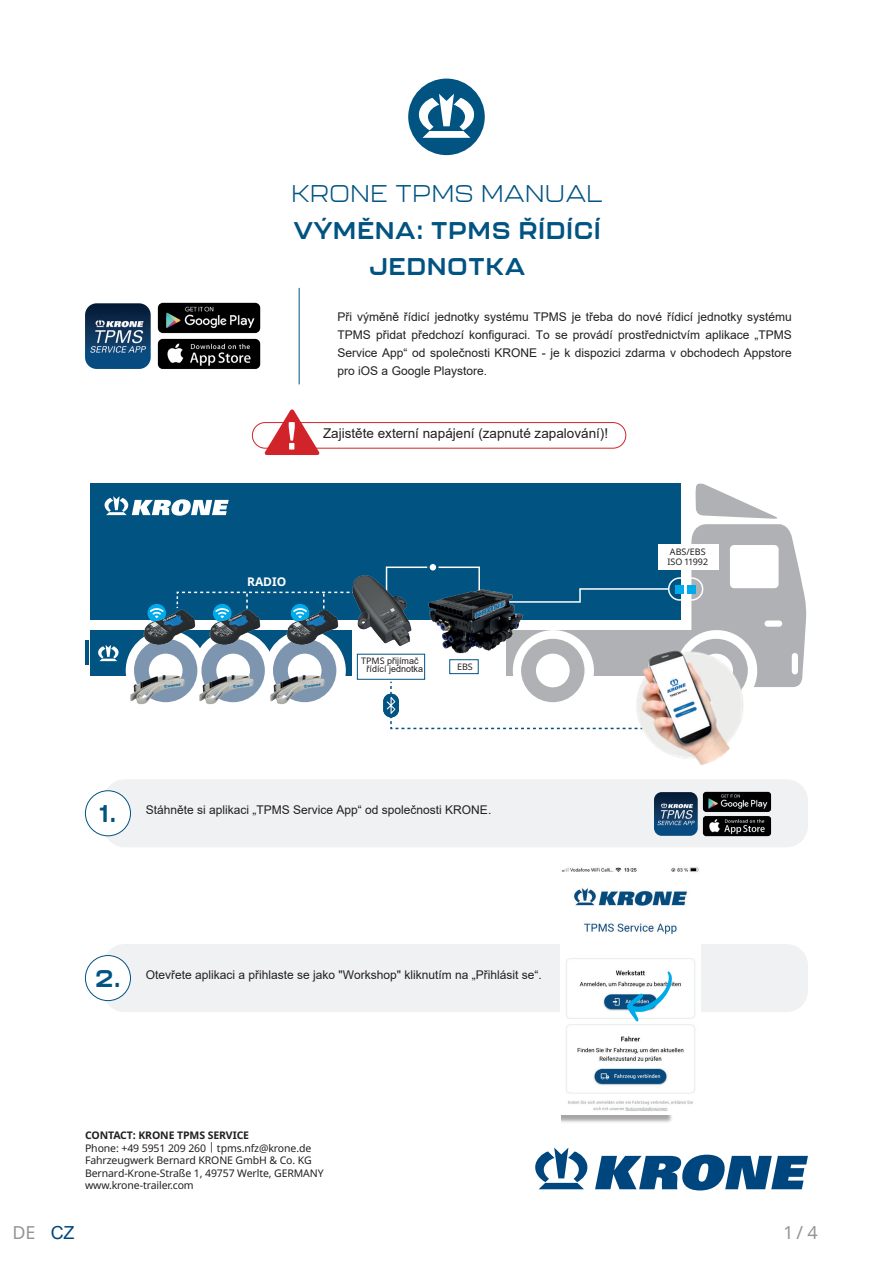
<style>
.page{position:relative;width:893px;height:1263px;background:#fff}
.page>*{position:absolute;margin:0;border:0;box-sizing:border-box;transform-origin:0 0}
.t1{font:700 24px/36.6px "Kallisto";letter-spacing:.05em;color:#015382;text-align:center}
.t2{font:300 24px "Kallisto";letter-spacing:.05em;color:#015382}
.t3{font:18px "Noto Sans";color:#939598}
.t4{font:13.5px "Arial";color:#231f20}
.t5{font:12px/18px "Arial";color:#231f20;text-align:justify}
.t6{font:700 12px "Noto Sans";color:#fff}
.t7{font:10.5px/12.6px "Noto Sans";letter-spacing:-.01em;color:#231f20}
.t8{font:700 10.5px "Noto Sans";letter-spacing:-.01em;color:#231f20}
.t9{font:9px/7.9px "Arial";color:#231f20;text-align:center}
.t10{font:9px/10.5px "Noto Sans";color:#231f20}
.s1{font-family:"Noto Sans"}
.s2{font-family:"Arial";color:#00467e}
</style>
<div class="page">
<svg style="left:535px;top:1147px;width:53px;height:42px"></svg>
<svg style="left:595px;top:1155px;width:213px;height:35px"></svg>
<div style="left:103px;top:779px;width:705px;height:68px;background:#f0f1f2;border-radius:21px"></div>
<div style="left:103px;top:944px;width:705px;height:68px;background:#f0f1f2;border-radius:21px"></div>
<div style="left:85px;top:791px;width:45px;height:45px;background:#fff;border-radius:50%"></div>
<div style="left:85px;top:790px;width:46px;height:46px;border:1px solid #015382;border-radius:50%"></div>
<div style="left:85px;top:955px;width:45px;height:45px;background:#fff;border-radius:50%"></div>
<div style="left:85px;top:955px;width:46px;height:46px;border:1px solid #015382;border-radius:50%"></div>
<div style="left:408px;top:79px;width:77px;height:76px;background:#015382;border-radius:50%"></div>
<svg style="left:419px;top:94px;width:55px;height:44px"></svg>
<img style="left:85px;top:303px;width:66px;height:66px">
<img style="left:157px;top:303px;width:104px;height:66px">
<img style="left:654px;top:792px;width:118px;height:44px">
<hr style="left:299px;top:288px;width:1px;height:96px;background:#015382">
<div style="left:561px;top:868px;width:146px;height:255px;background:#231f20;opacity:.4"></div>
<img style="left:561px;top:867px;width:139px;height:248px">
<svg style="left:626px;top:970px;width:47px;height:52px"></svg>
<div style="left:357px;top:654px;width:68px;height:26px;border:1px solid #015382"></div>
<div style="left:90px;top:630px;width:261px;height:46px;background:#015382"></div>
<div style="left:506px;top:630px;width:261px;height:46px;background:#b0b1b5"></div>
<div style="left:90px;top:484px;width:590px;height:136px;background:#015382"></div>
<div style="left:126px;top:630px;width:81px;height:81px;background:#fff;border-radius:50%"></div>
<div style="left:193px;top:630px;width:81px;height:81px;background:#fff;border-radius:50%"></div>
<div style="left:265px;top:630px;width:81px;height:81px;background:#fff;border-radius:50%"></div>
<div style="left:513px;top:630px;width:81px;height:81px;background:#fff;border-radius:50%"></div>
<hr style="left:85px;top:641px;width:4px;height:24px;background:#015382">
<svg style="left:134px;top:640px;width:131px;height:54px"></svg>
<svg style="left:273px;top:639px;width:63px;height:55px"></svg>
<svg style="left:104px;top:496px;width:125px;height:20px"></svg>
<svg style="left:98px;top:645px;width:21px;height:16px"></svg>
<svg style="left:687px;top:483px;width:120px;height:204px"></svg>
<div style="left:765px;top:620px;width:17px;height:7px;background:#fff;border-radius:3px"></div>
<div style="left:730px;top:545px;width:49px;height:43px;background:#fff;border-radius:4px"></div>
<div style="left:792px;top:653px;width:6px;height:21px;background:#fff;border-radius:3px"></div>
<div style="left:668px;top:577px;width:23px;height:24px;border:2px solid #fff;border-radius:50%"></div>
<div style="left:680px;top:577px;width:23px;height:24px;border:2px solid #fff;border-radius:50%"></div>
<div style="left:687px;top:585px;width:9px;height:8px;background:#00abeb"></div>
<div style="left:675px;top:585px;width:9px;height:8px;background:#00abeb"></div>
<svg style="left:385px;top:566px;width:285px;height:37px"></svg>
<img style="left:427px;top:586px;width:112px;height:53px">
<svg style="left:428px;top:563px;width:9px;height:9px"></svg>
<div style="left:427px;top:562px;width:12px;height:11px;border:2px solid #015382;border-radius:50%"></div>
<img style="left:351px;top:573px;width:66px;height:76px">
<div style="left:148px;top:604px;width:18px;height:18px;background:#00abeb;border-radius:50%"></div>
<img style="left:140px;top:607px;width:57px;height:42px">
<img style="left:205px;top:618px;width:58px;height:31px">
<img style="left:283px;top:618px;width:57px;height:31px">
<svg style="left:176px;top:591px;width:186px;height:27px"></svg>
<div style="left:658px;top:545px;width:60px;height:25px;background:#fff"></div>
<img style="left:130px;top:672px;width:57px;height:33px">
<img style="left:197px;top:672px;width:59px;height:33px">
<img style="left:270px;top:672px;width:56px;height:33px">
<img style="left:643px;top:628px;width:122px;height:136px">
<div style="left:383px;top:694px;width:16px;height:23px;background:#015382;border-radius:8px"></div>
<svg style="left:387px;top:639px;width:274px;height:91px"></svg>
<div style="left:252px;top:422px;width:374px;height:27px;border:1px solid #d1232a;border-radius:13px"></div>
<svg style="left:264px;top:409px;width:56px;height:46px"></svg>
<h1 class="t2" style="left:292px;top:179px;width:312px">KRONE TPMS MANUAL</h1>
<h1 class="t1" style="left:294px;top:211px;width:308px">VÝMĚNA: TPMS ŘÍDÍCÍ<br>JEDNOTKA</h1>
<p class="t5" style="left:338px;top:308px;width:456px">Při výměně řídicí jednotky systému TPMS je třeba do nové řídicí jednotky systému TPMS přidat předchozí konfiguraci. To se provádí prostřednictvím aplikace „TPMS Service App“ od společnosti KRONE - je k dispozici zdarma v obchodech Appstore pro iOS a Google Playstore.</p>
<p class="t4" style="left:323px;top:423px;width:287px">Zajistěte externí napájení (zapnuté zapalování)!</p>
<p class="t6" style="left:247px;top:573px;width:41px">RADIO</p>
<p class="t9" style="left:361px;top:657px;width:63px"><span class="s1">TPMS</span> přijímač řídící jednotka</p>
<p class="t10" style="left:457px;top:661px;width:17px">EBS</p>
<p class="t10" style="left:667px;top:546px;width:42px">ABS/EBS<br>ISO 11992</p>
<h1 class="t1" style="left:100px;top:794px;width:18px">1.</h1>
<p class="t5" style="left:146px;top:801px;width:347px">Stáhněte si aplikaci „TPMS Service App“ od společnosti KRONE.</p>
<h1 class="t1" style="left:95px;top:959px;width:27px">2.</h1>
<p class="t5" style="left:146px;top:966px;width:397px">Otevřete aplikaci a přihlaste se jako "Workshop" kliknutím na „Přihlásit se“.</p>
<p class="t8" style="left:85px;top:1128px;width:166px">CONTACT: KRONE TPMS SERVICE</p>
<p class="t7" style="left:85px;top:1142px;width:240px">Phone: +49 5951 209 260 | tpms.nfz@krone.de Fahrzeugwerk Bernard KRONE GmbH &amp; Co. KG Bernard-Krone-Straße 1, 49757 Werlte, GERMANY www.krone-trailer.com</p>
<h2 class="t3" style="left:13px;top:1219px;width:63px">DE <span class="s2">CZ</span></h2>
<h2 class="t3" style="left:784px;top:1220px;width:35px">1 / 4</h2>
</div>
